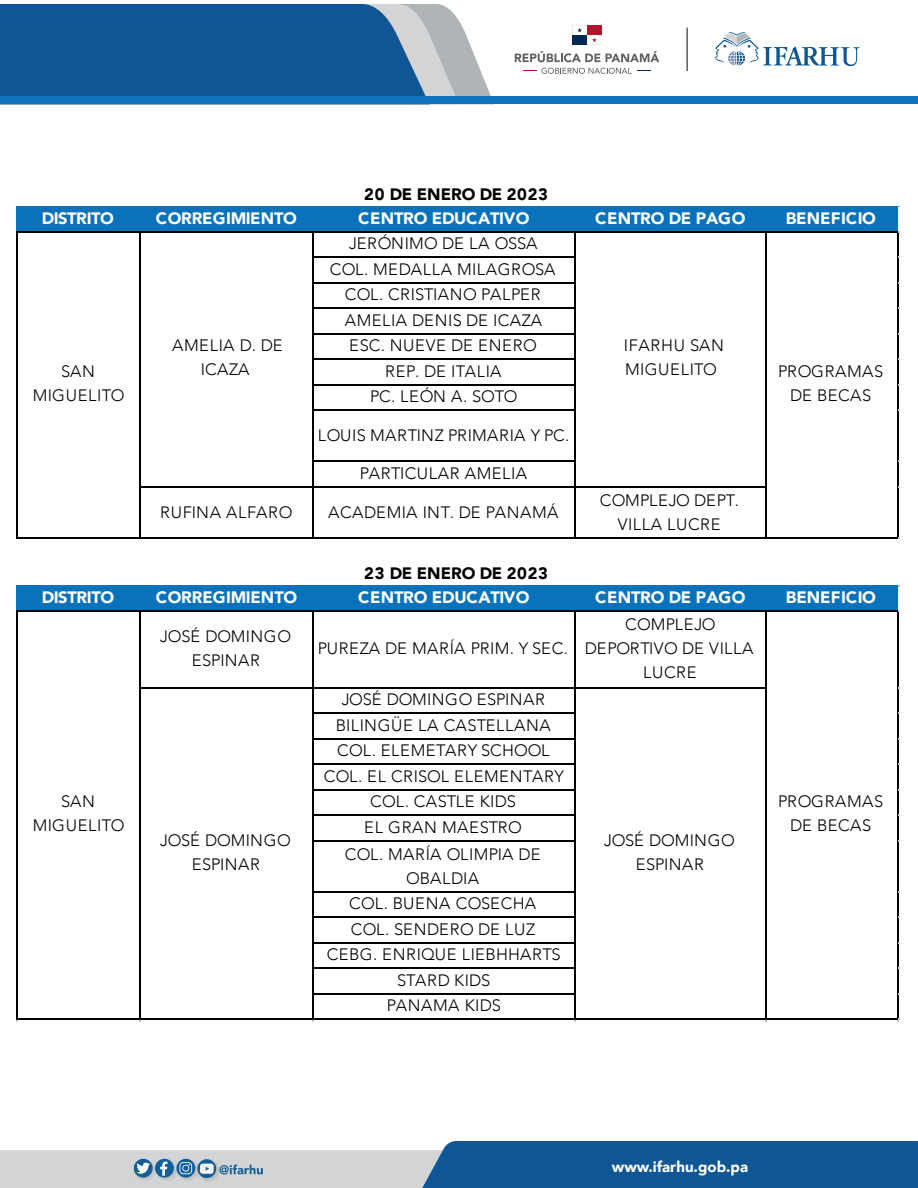
<style>
.page{position:relative;width:918px;height:1188px;background:#fff}
.page>*{position:absolute;margin:0;border:0;box-sizing:border-box;transform-origin:0 0}
.t1{font:300 16.5px/25.5px "Avenir";letter-spacing:.025em;color:#000001;text-align:center}
.t2{font:900 16.5px "Avenir";letter-spacing:-.01em;color:#fff}
.t3{font:900 16.5px "Avenir";letter-spacing:.005em;color:#000001}
.t4{font:300 16.5px/24px "Avenir";letter-spacing:.045em;color:#000001}
.t5{font:900 16.5px "Avenir";letter-spacing:-.03em;color:#fff}
.t6{font:900 15px "Avenir";color:#fff}
</style>
<div class="page">
<svg style="left:459px;top:21px;width:35px;height:76px"></svg>
<svg style="left:430px;top:4px;width:29px;height:93px;background:#babfc2"></svg>
<svg style="left:0;top:4px;width:430px;height:93px;background:#1b5d99"></svg>
<div style="left:0;top:97px;width:918px;height:7px;background:#1074bc"></div>
<div style="left:0;top:1150px;width:486px;height:38px;background:#d2d4d5"></div>
<div style="left:422px;top:1141px;width:496px;height:47px;background:#0f5695"></div>
<svg style="left:515px;top:51px;width:85px;height:11px"></svg>
<svg style="left:606px;top:51px;width:53px;height:11px"></svg>
<svg style="left:523px;top:68px;width:127px;height:6px"></svg>
<svg style="left:572px;top:25px;width:30px;height:20px"></svg>
<svg style="left:715px;top:32px;width:144px;height:34px"></svg>
<hr style="left:686px;top:28px;width:2px;height:43px;background:#606261">
<img style="left:181px;top:1158px;width:15px;height:22px">
<svg style="left:176px;top:1159px;width:19px;height:19px"></svg>
<svg style="left:179px;top:1162px;width:13px;height:12px"></svg>
<img style="left:158px;top:1158px;width:21px;height:22px">
<svg style="left:155px;top:1159px;width:19px;height:19px"></svg>
<svg style="left:160px;top:1162px;width:7px;height:14px"></svg>
<img style="left:133px;top:1158px;width:25px;height:22px">
<svg style="left:134px;top:1159px;width:19px;height:19px"></svg>
<svg style="left:136px;top:1163px;width:15px;height:11px"></svg>
<img style="left:196px;top:1159px;width:23px;height:22px">
<svg style="left:197px;top:1159px;width:19px;height:19px"></svg>
<div style="left:200px;top:1164px;width:14px;height:10px;background:#f0f2f3;border-radius:3px"></div>
<svg style="left:219px;top:1165px;width:44px;height:9px"></svg>
<div style="left:16px;top:206px;width:882px;height:27px;background:#0873bb"></div>
<div style="left:16px;top:585px;width:882px;height:27px;background:#0873bb"></div>
<hr style="left:18px;top:231px;width:880px;height:2px;background:#000001">
<hr style="left:313px;top:257px;width:263px;height:1px;background:#000001">
<hr style="left:313px;top:282px;width:263px;height:2px;background:#000001">
<hr style="left:313px;top:308px;width:263px;height:1px;background:#000001">
<hr style="left:313px;top:333px;width:263px;height:2px;background:#000001">
<hr style="left:313px;top:359px;width:263px;height:1px;background:#000001">
<hr style="left:313px;top:384px;width:263px;height:2px;background:#000001">
<hr style="left:313px;top:410px;width:263px;height:1px;background:#000001">
<hr style="left:313px;top:461px;width:263px;height:1px;background:#000001">
<hr style="left:141px;top:486px;width:625px;height:2px;background:#000001">
<hr style="left:16px;top:231px;width:2px;height:308px;background:#000001">
<hr style="left:139px;top:233px;width:2px;height:306px;background:#000001">
<hr style="left:312px;top:233px;width:1px;height:306px;background:#000001">
<hr style="left:574px;top:233px;width:2px;height:306px;background:#000001">
<hr style="left:765px;top:233px;width:1px;height:306px;background:#000001">
<hr style="left:18px;top:537px;width:880px;height:2px;background:#000001">
<hr style="left:897px;top:233px;width:1px;height:306px;background:#000001">
<hr style="left:18px;top:611px;width:880px;height:1px;background:#000001">
<hr style="left:141px;top:687px;width:625px;height:2px;background:#000001">
<hr style="left:313px;top:713px;width:263px;height:1px;background:#000001">
<hr style="left:313px;top:738px;width:263px;height:2px;background:#000001">
<hr style="left:313px;top:764px;width:263px;height:1px;background:#000001">
<hr style="left:313px;top:789px;width:263px;height:2px;background:#000001">
<hr style="left:313px;top:815px;width:263px;height:1px;background:#000001">
<hr style="left:313px;top:840px;width:263px;height:2px;background:#000001">
<hr style="left:313px;top:891px;width:263px;height:2px;background:#000001">
<hr style="left:313px;top:917px;width:263px;height:1px;background:#000001">
<hr style="left:313px;top:942px;width:263px;height:2px;background:#000001">
<hr style="left:313px;top:968px;width:263px;height:1px;background:#000001">
<hr style="left:313px;top:993px;width:263px;height:2px;background:#000001">
<hr style="left:16px;top:611px;width:2px;height:409px;background:#000001">
<hr style="left:139px;top:612px;width:2px;height:408px;background:#000001">
<hr style="left:312px;top:612px;width:1px;height:408px;background:#000001">
<hr style="left:574px;top:612px;width:2px;height:408px;background:#000001">
<hr style="left:765px;top:612px;width:1px;height:408px;background:#000001">
<hr style="left:18px;top:1019px;width:880px;height:1px;background:#000001">
<hr style="left:897px;top:612px;width:1px;height:408px;background:#000001">
<p class="t3" style="left:364px;top:180px;width:185px">20 DE ENERO DE 2023</p>
<p class="t5" style="left:42px;top:204px;width:74px">DISTRITO</p>
<p class="t2" style="left:156px;top:204px;width:143px">CORREGIMIENTO</p>
<p class="t2" style="left:358px;top:204px;width:173px">CENTRO EDUCATIVO</p>
<p class="t2" style="left:595px;top:204px;width:152px">CENTRO DE PAGO</p>
<p class="t2" style="left:786px;top:204px;width:92px">BENEFICIO</p>
<p class="t1" style="left:330px;top:231px;width:227px">JERÓNIMO DE LA OSSA<br>COL. MEDALLA MILAGROSA<br>COL. CRISTIANO PALPER<br>AMELIA DENIS DE ICAZA<br>ESC. NUEVE DE ENERO<br>REP. DE ITALIA<br>PC. LEÓN A. SOTO</p>
<p class="t1" style="left:318px;top:423px;width:253px">LOUIS MARTINZ PRIMARIA Y PC.</p>
<p class="t1" style="left:360px;top:460px;width:169px">PARTICULAR AMELIA</p>
<p class="t1" style="left:160px;top:499px;width:134px">RUFINA ALFARO</p>
<p class="t1" style="left:328px;top:499px;width:232px">ACADEMIA INT. DE PANAMÁ</p>
<p class="t1" style="left:600px;top:488px;width:141px;line-height:24px">COMPLEJO DEPT.<br>VILLA LUCRE</p>
<p class="t1" style="left:172px;top:333px;width:112px;line-height:24px">AMELIA D. DE<br>ICAZA</p>
<p class="t4" style="left:624px;top:333px;width:102px">IFARHU SAN<br>MIGUELITO</p>
<p class="t1" style="left:33px;top:359px;width:93px;line-height:24px">SAN<br>MIGUELITO</p>
<p class="t1" style="left:778px;top:359px;width:107px;line-height:24px">PROGRAMAS<br>DE BECAS</p>
<p class="t3" style="left:364px;top:559px;width:185px">23 DE ENERO DE 2023</p>
<p class="t5" style="left:42px;top:583px;width:74px">DISTRITO</p>
<p class="t2" style="left:156px;top:583px;width:143px">CORREGIMIENTO</p>
<p class="t2" style="left:358px;top:583px;width:173px">CENTRO EDUCATIVO</p>
<p class="t2" style="left:595px;top:583px;width:152px">CENTRO DE PAGO</p>
<p class="t2" style="left:786px;top:583px;width:92px">BENEFICIO</p>
<p class="t1" style="left:160px;top:624px;width:132px;line-height:24px">JOSÉ DOMINGO<br>ESPINAR</p>
<p class="t1" style="left:585px;top:612px;width:170px;line-height:24px">COMPLEJO<br>DEPORTIVO DE VILLA<br>LUCRE</p>
<p class="t1" style="left:318px;top:636px;width:252px">PUREZA DE MARÍA PRIM. Y SEC.</p>
<p class="t1" style="left:33px;top:789px;width:93px;line-height:24px">SAN<br>MIGUELITO</p>
<p class="t1" style="left:160px;top:828px;width:132px;line-height:24px">JOSÉ DOMINGO<br>ESPINAR</p>
<p class="t1" style="left:324px;top:687px;width:242px">JOSÉ DOMINGO ESPINAR<br>BILINGÜE LA CASTELLANA<br>COL. ELEMETARY SCHOOL<br>COL. EL CRISOL ELEMENTARY<br>COL. CASTLE KIDS<br>EL GRAN MAESTRO</p>
<p class="t1" style="left:345px;top:842px;width:197px;line-height:24px">COL. MARÍA OLIMPIA DE<br>OBALDIA</p>
<p class="t1" style="left:327px;top:891px;width:236px">COL. BUENA COSECHA<br>COL. SENDERO DE LUZ<br>CEBG. ENRIQUE LIEBHHARTS<br>STARD KIDS<br>PANAMA KIDS</p>
<p class="t1" style="left:604px;top:828px;width:132px;line-height:24px">JOSÉ DOMINGO<br>ESPINAR</p>
<p class="t1" style="left:778px;top:789px;width:107px;line-height:24px">PROGRAMAS<br>DE BECAS</p>
<p class="t6" style="left:612px;top:1154px;width:138px">www.ifarhu.gob.pa</p>
</div>
